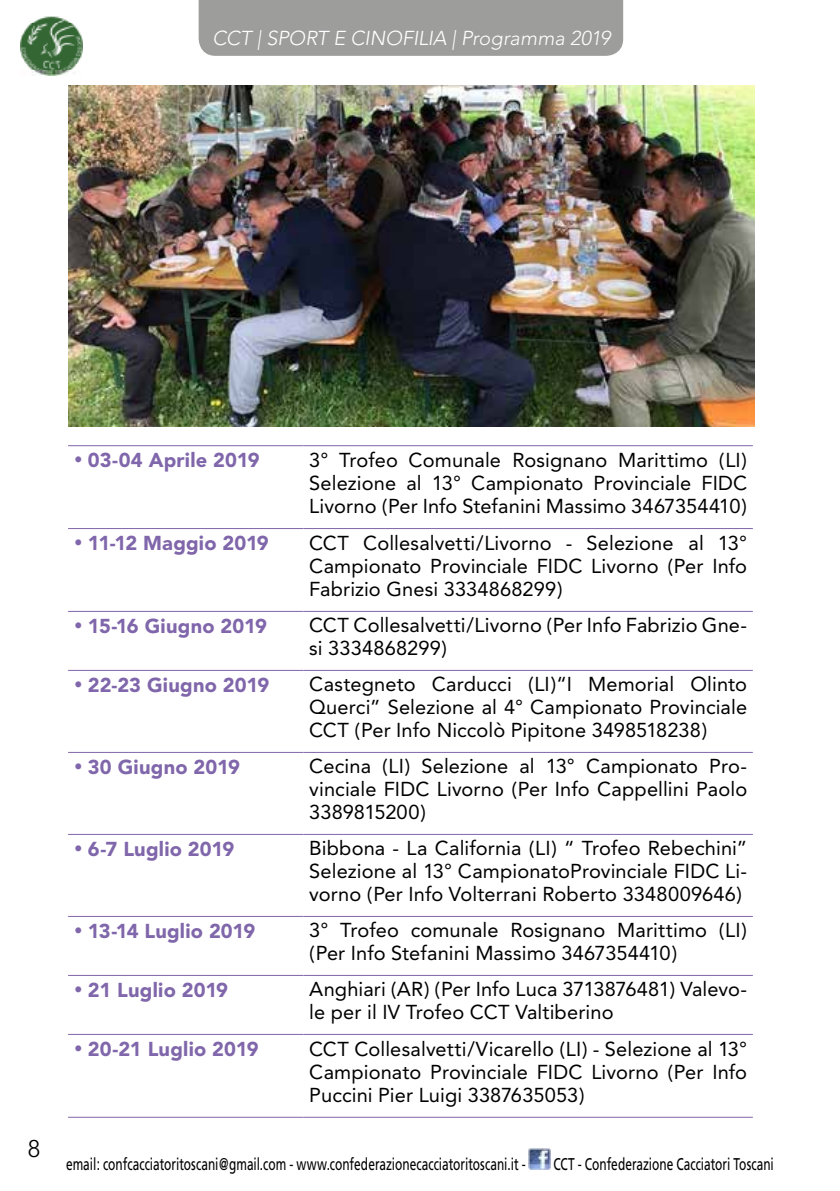
<style>
.page{position:relative;width:840px;height:1191px;background:#fff}
.page>*{position:absolute;margin:0;border:0;box-sizing:border-box;transform-origin:0 0}
.t1{font:300 24px "Avenir";color:#000}
.t2{font:20px/23px "Avenir";letter-spacing:.005em;color:#000;text-align:justify}
.t3{font:900 20px "Avenir";letter-spacing:.005em;color:#8066aa}
.t4{font:italic 300 20px "Avenir";letter-spacing:-.005em;color:#fff}
.t5{font:17px "Frutiger";color:#000;scale:.7 1}
</style>
<div class="page">
<div style="left:198px;top:0;width:424px;height:56px;background:#9d9d9c"></div>
<img style="left:528px;top:1148px;width:22px;height:22px">
<img style="left:21px;top:16px;width:61px;height:60px">
<hr style="left:68px;top:445px;width:235px;height:1px;background:#8066aa">
<hr style="left:303px;top:445px;width:449px;height:1px;background:#8066aa">
<hr style="left:68px;top:528px;width:235px;height:1px;background:#8066aa">
<hr style="left:303px;top:528px;width:449px;height:1px;background:#8066aa">
<hr style="left:68px;top:611px;width:235px;height:1px;background:#8066aa">
<hr style="left:303px;top:611px;width:449px;height:1px;background:#8066aa">
<hr style="left:68px;top:670px;width:235px;height:1px;background:#8066aa">
<hr style="left:303px;top:670px;width:449px;height:1px;background:#8066aa">
<hr style="left:68px;top:752px;width:235px;height:1px;background:#8066aa">
<hr style="left:303px;top:752px;width:449px;height:1px;background:#8066aa">
<hr style="left:68px;top:834px;width:235px;height:1px;background:#8066aa">
<hr style="left:303px;top:834px;width:449px;height:1px;background:#8066aa">
<hr style="left:68px;top:916px;width:235px;height:1px;background:#8066aa">
<hr style="left:303px;top:916px;width:449px;height:1px;background:#8066aa">
<hr style="left:68px;top:975px;width:235px;height:1px;background:#8066aa">
<hr style="left:303px;top:975px;width:449px;height:1px;background:#8066aa">
<hr style="left:68px;top:1034px;width:235px;height:1px;background:#8066aa">
<hr style="left:303px;top:1034px;width:449px;height:1px;background:#8066aa">
<hr style="left:68px;top:1116px;width:235px;height:1px;background:#8066aa">
<hr style="left:303px;top:1116px;width:449px;height:1px;background:#8066aa">
<img style="left:68px;top:85px;width:686px;height:342px">
<p class="t4" style="left:212px;top:26px;width:399px">CCT | SPORT E CINOFILIA | Programma 2019</p>
<p class="t1" style="left:28px;top:1134px;width:14px">8</p>
<p class="t3" style="left:74px;top:448px;width:187px">• 03-04 Aprile 2019</p>
<p class="t2" style="left:309px;top:449px;width:439px">3° Trofeo Comunale Rosignano Marittimo (LI)<br>Selezione al 13° Campionato Provinciale FIDC Livorno (Per Info Stefanini Massimo 3467354410)</p>
<p class="t3" style="left:74px;top:531px;width:196px">• 11-12 Maggio 2019</p>
<p class="t2" style="left:309px;top:532px;width:439px">CCT Collesalvetti/Livorno - Selezione al 13° Campionato Provinciale FIDC Livorno (Per Info Fabrizio Gnesi 3334868299)</p>
<p class="t3" style="left:74px;top:614px;width:194px">• 15-16 Giugno 2019</p>
<p class="t2" style="left:309px;top:614px;width:439px">CCT Collesalvetti/Livorno (Per Info Fabrizio Gne&shy;si 3334868299)</p>
<p class="t3" style="left:74px;top:673px;width:197px">• 22-23 Giugno 2019</p>
<p class="t2" style="left:309px;top:673px;width:439px">Castegneto Carducci (LI)“I Memorial Olinto Querci” Selezione al 4° Campionato Provinciale CCT (Per Info Niccolò Pipitone 3498518238)</p>
<p class="t3" style="left:74px;top:755px;width:167px">• 30 Giugno 2019</p>
<p class="t2" style="left:309px;top:755px;width:439px">Cecina (LI) Selezione al 13° Campionato Pro&shy;vinciale FIDC Livorno (Per Info Cappellini Paolo 3389815200)</p>
<p class="t3" style="left:74px;top:837px;width:162px">• 6-7 Luglio 2019</p>
<p class="t2" style="left:309px;top:837px;width:439px">Bibbona - La California (LI) “ Trofeo Rebechini” Selezione al 13° CampionatoProvinciale FIDC Li&shy;vorno (Per Info Volterrani Roberto 3348009646)</p>
<p class="t3" style="left:74px;top:919px;width:183px">• 13-14 Luglio 2019</p>
<p class="t2" style="left:309px;top:918px;width:439px">3° Trofeo comunale Rosignano Marittimo (LI) (Per Info Stefanini Massimo 3467354410)</p>
<p class="t3" style="left:74px;top:978px;width:156px">• 21 Luglio 2019</p>
<p class="t2" style="left:309px;top:977px;width:439px">Anghiari (AR) (Per Info Luca 3713876481) Valevo&shy;le per il IV Trofeo CCT Valtiberino</p>
<p class="t3" style="left:74px;top:1037px;width:186px">• 20-21 Luglio 2019</p>
<p class="t2" style="left:309px;top:1037px;width:439px">CCT Collesalvetti/Vicarello (LI) - Selezione al 13° Campionato Provinciale FIDC Livorno (Per Info Puccini Pier Luigi 3387635053)</p>
<p class="t5" style="left:66px;top:1154px;width:657px">email: confcacciatoritoscani@gmail.com - www.confederazionecacciatoritoscani.it -</p>
<p class="t5" style="left:553px;top:1154px;width:316px">CCT - Confederazione Cacciatori Toscani</p>
</div>
